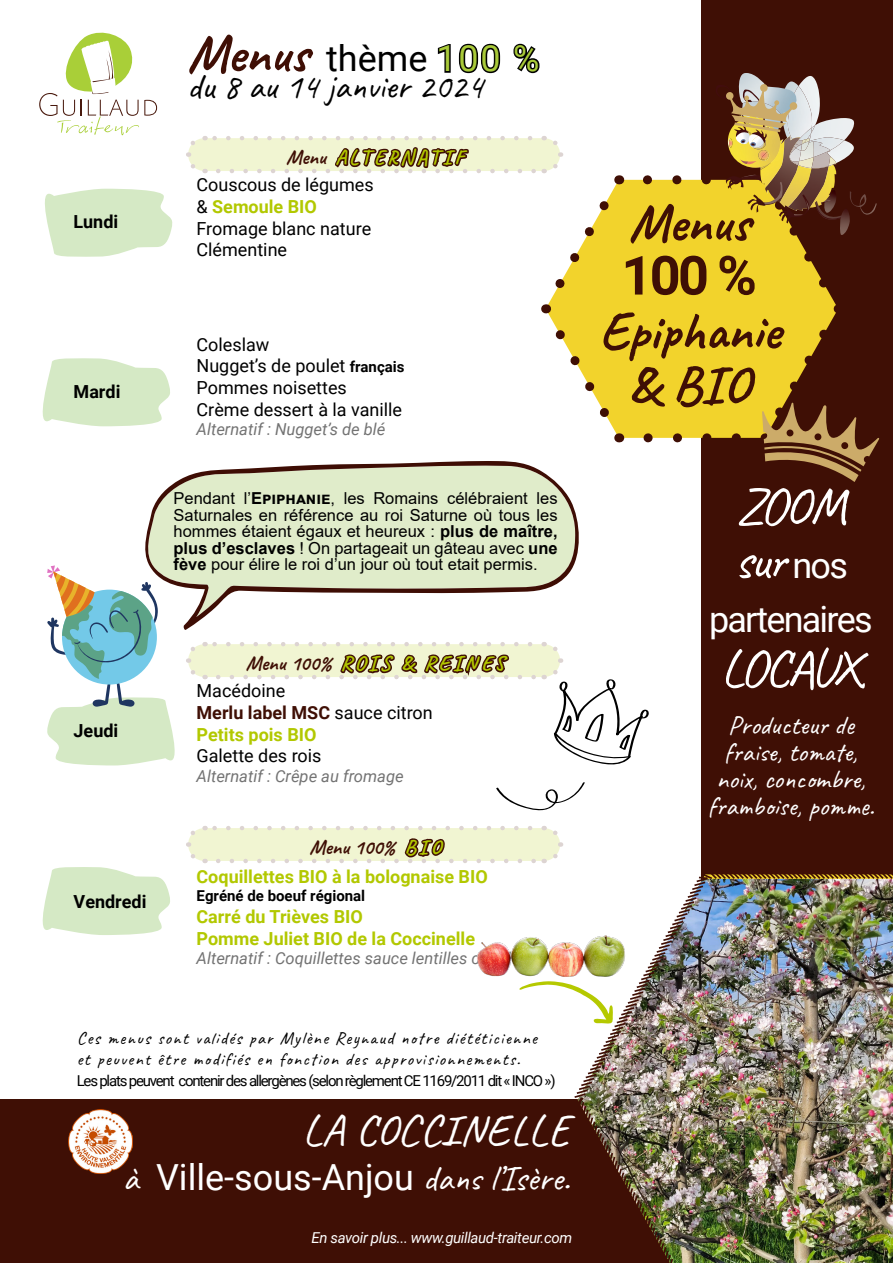
<style>
.page{position:relative;width:893px;height:1263px;background:#fff}
.page>*{position:absolute;margin:0;border:0;box-sizing:border-box;transform-origin:0 0}
.t1{font:700 54px/54px "Caveat";color:#3f0f05;text-align:center}
.t2{font:54px "Caveat";letter-spacing:-.05em;color:#fff}
.t3{font:700 54px "Roboto";color:#3f0f05}
.t4{font:45px "Caveat";color:#fff}
.t5{font:36px "Roboto";color:#fff}
.t6{font:36px "Caveat";color:#000}
.t7{font:36px "Roboto";color:#000}
.t8{font:36px "Roboto";letter-spacing:-.05em;color:#fff}
.t9{font:27px/27px "Caveat";color:#fff;text-align:center}
.t10{font:700 21px "Caveat";letter-spacing:.12em;color:#3f0f05}
.t11{font:700 21px "Caveat";color:#3f0f05}
.t12{font:18px "Roboto";color:#000}
.t13{font:18px "Caveat";letter-spacing:.075em;color:#000}
.t14{font:700 18px "Roboto";color:#b2c800}
.t15{font:700 18px "Roboto";color:#3f0f05}
.t16{font:700 18px "Roboto";color:#000}
.t17{font:16.5px/16.5px "Arial";color:#000;text-align:justify}
.Alternatif{font:italic 16.5px "Roboto";color:#737373}
.t18{font:15px "Roboto";letter-spacing:-.08em;color:#000}
.t19{font:italic 15px "Roboto";letter-spacing:-.025em;color:#fff}
.t20{font:700 15px "Roboto";color:#000}
.s1{font-family:"Caveat";font-weight:700;font-size:54px;color:#3f0f05}
.s2{font-weight:400;color:#000}
.s3{font-weight:700;font-size:15px}
.s4{font-weight:700}
.s5{font-family:"Caveat"}
.s6{font-family:"Roboto";font-size:36px}
</style>
<div class="page">
<div style="left:0;top:1099px;width:893px;height:164px;background:#3f0f05"></div>
<div style="left:701px;top:0;width:192px;height:1030px;background:#3f0f05"></div>
<svg style="left:45px;top:188px;width:128px;height:69px"></svg>
<svg style="left:42px;top:358px;width:128px;height:69px"></svg>
<svg style="left:42px;top:867px;width:128px;height:68px"></svg>
<div style="left:546px;top:180px;width:290px;height:258px;background:#f2d32c"></div>
<svg style="left:648px;top:433px;width:102px;height:9px"></svg>
<svg style="left:541px;top:193px;width:75px;height:120px"></svg>
<svg style="left:548px;top:322px;width:76px;height:120px"></svg>
<img style="left:574px;top:874px;width:319px;height:389px">
<img style="left:68px;top:1109px;width:65px;height:65px">
<svg style="left:574px;top:995px;width:39px;height:29px"></svg>
<svg style="left:39px;top:32px;width:118px;height:103px"></svg>
<img style="left:841px;top:209px;width:9px;height:26px">
<img style="left:841px;top:118px;width:13px;height:23px">
<img style="left:841px;top:148px;width:13px;height:13px">
<img style="left:841px;top:137px;width:3px;height:13px">
<img style="left:739px;top:73px;width:56px;height:10px">
<img style="left:849px;top:191px;width:28px;height:25px">
<svg style="left:544px;top:136px;width:20px;height:37px"></svg>
<svg style="left:186px;top:136px;width:351px;height:38px;background:#f1f4d7"></svg>
<svg style="left:544px;top:826px;width:20px;height:37px"></svg>
<svg style="left:186px;top:826px;width:351px;height:37px;background:#f1f3d6"></svg>
<svg style="left:762px;top:304px;width:117px;height:178px"></svg>
<svg style="left:633px;top:83px;width:208px;height:212px"></svg>
<img style="left:477px;top:912px;width:149px;height:83px">
<svg style="left:544px;top:642px;width:105px;height:123px"></svg>
<svg style="left:496px;top:782px;width:89px;height:29px"></svg>
<svg style="left:47px;top:565px;width:490px;height:201px"></svg>
<svg style="left:140px;top:461px;width:439px;height:170px;fill:#e0ecca"></svg>
<p class="t7" style="left:187px;top:33px;width:354px"><span class="s1">Menus</span> thème 100 %</p>
<p class="t6" style="left:187px;top:64px;width:297px">du 8 au 14 janvier 2024</p>
<p class="t16" style="left:74px;top:209px;width:46px">Lundi</p>
<p class="t16" style="left:74px;top:379px;width:48px">Mardi</p>
<p class="t10" style="left:286px;top:144px;width:179px">Menu ALTERNATIF</p>
<p class="t12" style="left:197px;top:172px;width:179px">Couscous de légumes</p>
<p class="t14" style="left:197px;top:194px;width:122px"><span class="s2">&amp;</span> Semoule BIO</p>
<p class="t12" style="left:197px;top:216px;width:176px">Fromage blanc nature</p>
<p class="t12" style="left:197px;top:237px;width:92px">Clémentine</p>
<p class="t12" style="left:197px;top:332px;width:74px">Coleslaw</p>
<p class="t12" style="left:197px;top:353px;width:209px">Nugget’s de poulet <span class="s3">français</span></p>
<p class="t12" style="left:197px;top:375px;width:152px">Pommes noisettes</p>
<p class="t12" style="left:197px;top:397px;width:207px">Crème dessert à la vanille</p>
<p class="Alternatif" style="left:197px;top:418px;width:190px">Alternatif : Nugget’s de blé</p>
<p class="t17" style="left:174px;top:490px;width:386px">Pendant l’<span class="s4">Epiphanie</span>, les Romains célébraient les Saturnales en référence au roi Saturne où tous les hommes étaient égaux et heureux : <span class="s4">plus de maître, plus d’esclaves</span> ! On partageait un gâteau avec <span class="s4">une fève</span> pour élire le roi d’un jour où tout etait permis.</p>
<p class="t16" style="left:74px;top:718px;width:46px">Jeudi</p>
<p class="t16" style="left:74px;top:888px;width:74px">Vendredi</p>
<p class="t10" style="left:246px;top:650px;width:260px">Menu 100% ROIS &amp; REINES</p>
<p class="t12" style="left:197px;top:678px;width:90px">Macédoine</p>
<p class="t15" style="left:197px;top:700px;width:238px">Merlu label MSC <span class="s2">sauce citron</span></p>
<p class="t14" style="left:197px;top:722px;width:121px">Petits pois BIO</p>
<p class="t12" style="left:197px;top:743px;width:126px">Galette des rois</p>
<p class="Alternatif" style="left:197px;top:764px;width:209px">Alternatif : Crêpe au fromage</p>
<p class="t11" style="left:309px;top:834px;width:133px">Menu 100% BIO</p>
<p class="t14" style="left:197px;top:864px;width:293px">Coquillettes BIO à la bolognaise BIO</p>
<p class="t20" style="left:197px;top:885px;width:170px">Egréné de boeuf régional</p>
<p class="t14" style="left:197px;top:904px;width:168px">Carré du Trièves BIO</p>
<p class="t14" style="left:197px;top:925px;width:280px">Pomme Juliet BIO de la Coccinelle</p>
<p class="Alternatif" style="left:197px;top:947px;width:316px">Alternatif : Coquillettes sauce lentilles corail</p>
<p class="t13" style="left:77px;top:1027px;width:462px">Ces menus sont validés par Mylène Reynaud notre diététicienne</p>
<p class="t13" style="left:77px;top:1048px;width:445px">et peuvent être modifiés en fonction des approvisionnements.</p>
<p class="t18" style="left:77px;top:1070px;width:480px">Les plats peuvent contenir des allergènes (selon règlement CE 1169/2011 dit « INCO »)</p>
<p class="t4" style="left:302px;top:1102px;width:269px">LA COCCINELLE</p>
<p class="t5" style="left:123px;top:1152px;width:449px"><span class="s5">à</span> Ville-sous-Anjou <span class="s5">dans l’Isère.</span></p>
<p class="t19" style="left:311px;top:1227px;width:262px">En savoir plus... www.guillaud-traiteur.com</p>
<p class="t1" style="left:629px;top:196px;width:123px">Menus</p>
<p class="t3" style="left:621px;top:237px;width:137px">100 %</p>
<p class="t1" style="left:598px;top:304px;width:184px">Epiphanie &amp; BIO</p>
<p class="t2" style="left:735px;top:472px;width:112px">ZOOM</p>
<p class="t2" style="left:734px;top:526px;width:115px">sur <span class="s6">nos</span></p>
<p class="t8" style="left:709px;top:594px;width:165px">partenaires</p>
<p class="t2" style="left:720px;top:634px;width:142px">LOCAUX</p>
<p class="t9" style="left:708px;top:711px;width:168px">Producteur de fraise, tomate, noix, concombre, framboise, pomme.</p>
</div>
